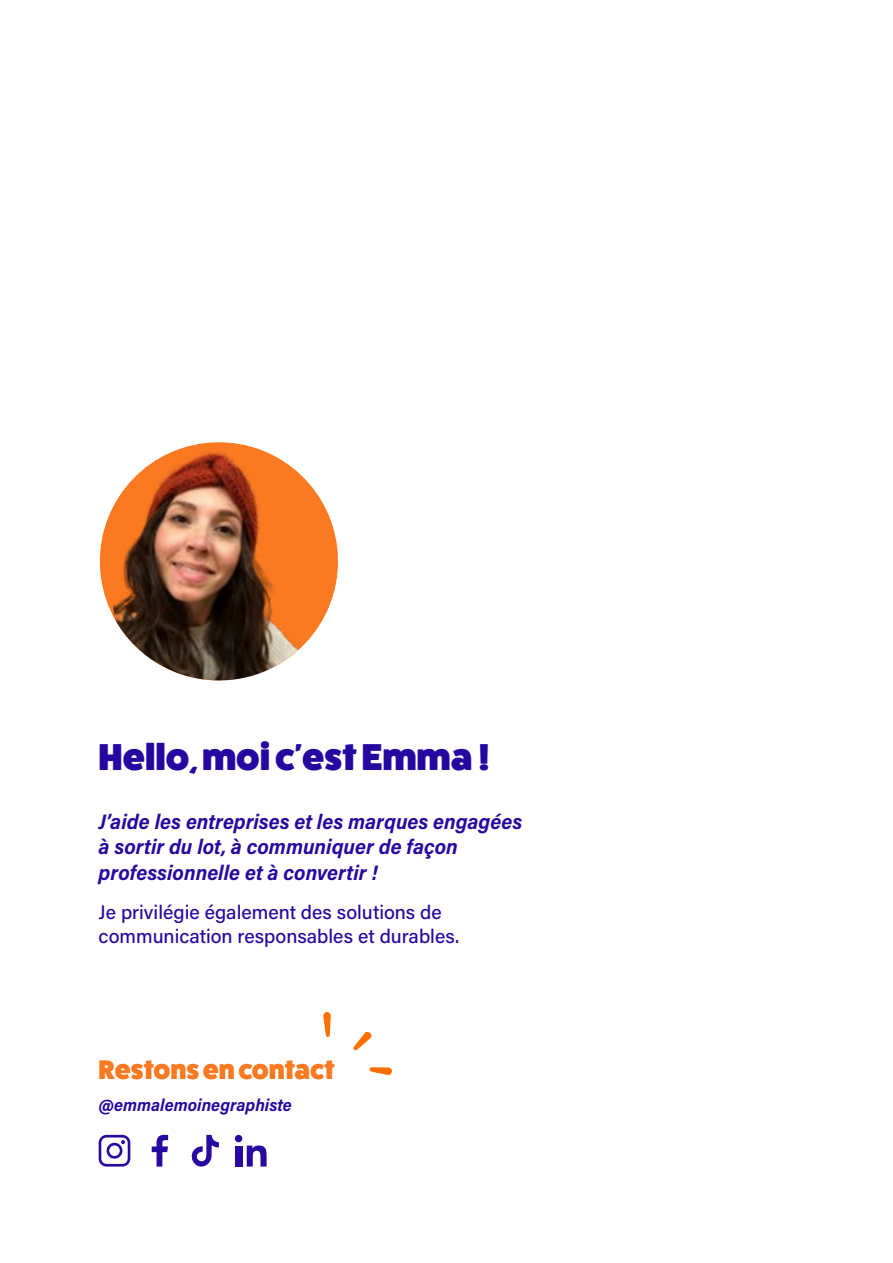
<style>
.page{position:relative;width:893px;height:1263px;background:#fff}
.page>*{position:absolute;margin:0;border:0;box-sizing:border-box;transform-origin:0 0}
.t1{font:800 37.5px "Fat Frank";color:#2608a1}
.t2{font:800 27px "Fat Frank";color:#fa7921}
.t3{font:21px/25.2px "Acumin Variable Concept";color:#2708a0}
.t4{font:500 19.5px/23.4px "Acumin Pro";color:#2708a0}
.t5{font:17.25px "Acumin Variable Concept";color:#2708a0}
</style>
<div class="page">
<svg style="left:99px;top:502px;width:239px;height:119px;fill:#fa7921"></svg>
<img style="left:104px;top:442px;width:218px;height:239px">
<svg style="left:152px;top:1135px;width:16px;height:31px"></svg>
<svg style="left:99px;top:1135px;width:31px;height:31px"></svg>
<svg style="left:247px;top:1145px;width:20px;height:21px"></svg>
<div style="left:235px;top:1145px;width:7px;height:21px;background:#2708a0"></div>
<div style="left:235px;top:1135px;width:7px;height:7px;background:#2708a0;border-radius:50%"></div>
<svg style="left:191px;top:1135px;width:28px;height:32px"></svg>
<svg style="left:369px;top:1067px;width:23px;height:8px"></svg>
<svg style="left:353px;top:1031px;width:19px;height:20px"></svg>
<svg style="left:323px;top:1012px;width:8px;height:25px"></svg>
<h1 class="t1" style="left:99px;top:736px;width:394px">Hello, moi c'est Emma !</h1>
<p class="t3" style="left:99px;top:808px;width:425px">J’aide les entreprises et les marques engagées à sortir du lot, à communiquer de façon professionnelle et à convertir !</p>
<p class="t4" style="left:99px;top:900px;width:362px">Je privilégie également des solutions de communication responsables et durables.</p>
<p class="t2" style="left:99px;top:1054px;width:238px">Restons en contact</p>
<p class="t5" style="left:99px;top:1093px;width:195px">@emmalemoinegraphiste</p>
</div>
